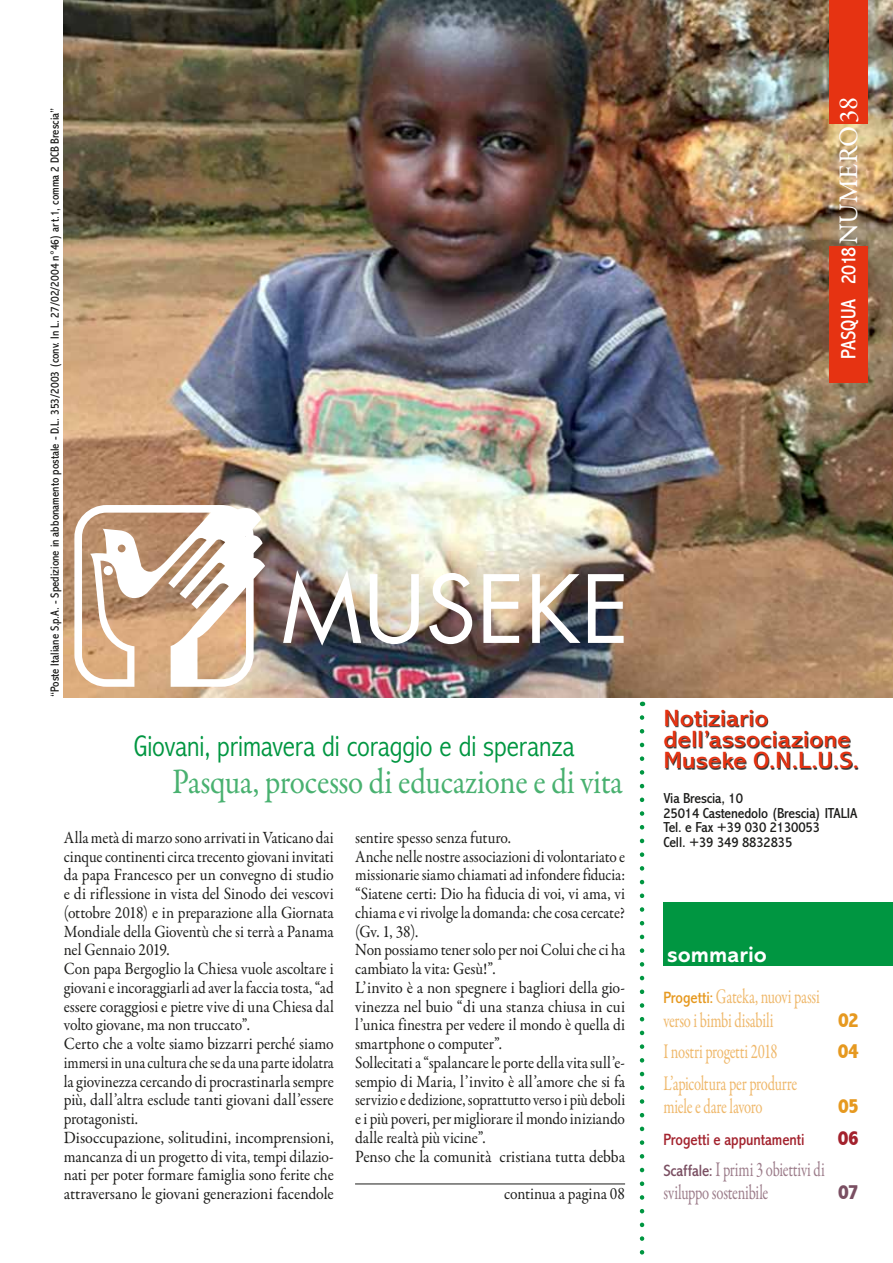
<style>
.page{position:relative;width:893px;height:1263px;background:#fff}
.page>*{position:absolute;margin:0;border:0;box-sizing:border-box;transform-origin:0 0}
.t1{font:91.2px "Futura Std";color:#fff}
.t2{font:36px "Garamond Premr Pro";letter-spacing:-.01em;color:#49b170;scale:.87 1}
.t3{font:300 condensed 30px "Abadi MT Std";letter-spacing:-.005em;color:#009641}
.t4{font:27px "Garamond Premr Pro";letter-spacing:.005em;color:#fff}
.t5{font:condensed 23.7px/21px "Abadi MT Std";color:#e63312;scale:1.3 1}
.t6{font:700 22.5px "Abadi MT Std";color:#fff}
.t7{font:21px/23.1px "Garamond Premr Pro";letter-spacing:-.02em;color:#efb86b;scale:.7 1}
.t8{font:21px/23.1px "Garamond Premr Pro";letter-spacing:-.015em;color:#9c7c8a;scale:.7 1}
.t9{font:condensed 21px "Abadi MT Std";letter-spacing:-.02em;color:#fff}
.t10{font:800 condensed 21px "Abadi";color:#e69920}
.t11{font:800 condensed 21px "Abadi";color:#a3222d}
.t12{font:800 condensed 21px "Abadi";color:#7a4f62}
.t13{font:17.25px/18.8px "Garamond Premr Pro";letter-spacing:-.005em;color:#1d1d1b;scale:.89 1}
.t14{font:17.25px/18.8px "Garamond Premr Pro";letter-spacing:-.005em;color:#1d1d1b;scale:.9 1}
.t15{font:condensed 16.5px "Abadi MT Std";letter-spacing:-.005em;color:#a3222d}
.t16{font:condensed 14.7px/14.7px "Abadi MT Std";letter-spacing:-.01em;color:#1d1d1b;scale:1.05 1}
.t17{font:condensed 12px "Abadi MT Std";color:#1d1d1b}
.s1{font-family:"Abadi MT Std";font-stretch:condensed;font-size:16.5px;color:#e69920}
.s2{font-family:"Abadi MT Std";font-stretch:condensed;font-size:16.5px;color:#7a4f62}
</style>
<div class="page">
<img style="left:64px;top:0;width:829px;height:697px">
<svg style="left:74px;top:505px;width:191px;height:182px"></svg>
<div style="left:829px;top:247px;width:38px;height:136px;background:#e63312"></div>
<div style="left:829px;top:0;width:38px;height:123px;background:#e63312"></div>
<svg style="left:640px;top:717px;width:4px;height:538px"></svg>
<div style="left:665px;top:711px;width:193px;height:59px;background:#1d1d1b;opacity:.9"></div>
<div style="left:663px;top:902px;width:230px;height:64px;background:#009641"></div>
<hr style="left:355px;top:1184px;width:270px;height:1px;background:#1d1d1b">
<p class="t17" style="left:48px;top:697px;width:591px;rotate:-90deg">“Poste Italiane S.p.A. - Spedizione in abbonamento postale - D.L. 353/2003 (conv. In L. 27/02/2004 n°46) art.1, comma 2 DCB Brescia”</p>
<h1 class="t1" style="left:281px;top:551px;width:350px">MUSEKE</h1>
<h3 class="t3" style="left:134px;top:729px;width:442px">Giovani, primavera di coraggio e di speranza</h3>
<h2 class="t2" style="left:172px;top:760px;width:519px">Pasqua, processo di educazione e di vita</h2>
<p class="t13" style="left:64px;top:828px;width:305px">Alla metà di marzo sono arrivati in Vaticano dai cinque continenti circa trecento giovani invitati da papa Francesco per un convegno di studio e di riflessione in vista del Sinodo dei vescovi (ottobre 2018) e in preparazione alla Giornata Mondiale della Gioventù che si terrà a Panama nel Gennaio 2019.<br>Con papa Bergoglio la Chiesa vuole ascoltare i giovani e incoraggiarli ad aver la faccia tosta, “ad essere coraggiosi e pietre vive di una Chiesa dal volto giovane, ma non truccato”.<br>Certo che a volte siamo bizzarri perché siamo immersi in una cultura che se da una parte idolatra la giovinezza cercando di procrastinarla sempre più, dall’altra esclude tanti giovani dall’essere protagonisti.<br>Disoccupazione, solitudini, incomprensioni, mancanza di un progetto di vita, tempi dilazio&shy;nati per poter formare famiglia sono ferite che attraversano le giovani generazioni facendole</p>
<p class="t14" style="left:355px;top:828px;width:302px">sentire spesso senza futuro.<br>Anche nelle nostre associazioni di volontariato e missionarie siamo chiamati ad infondere fiducia: “Siatene certi: Dio ha fiducia di voi, vi ama, vi chiama e vi rivolge la domanda: che cosa cercate? (Gv. 1, 38).<br>Non possiamo tener solo per noi Colui che ci ha cambiato la vita: Gesù!”.<br>L’invito è a non spegnere i bagliori della gio&shy;vinezza nel buio “di una stanza chiusa in cui l’unica finestra per vedere il mondo è quella di smartphone o computer”.<br>Sollecitati a “spalancare le porte della vita sull’e&shy;sempio di Maria, l’invito è all’amore che si fa servizio e dedizione, soprattutto verso i più deboli e i più poveri, per migliorare il mondo iniziando dalle realtà più vicine”.<br>Penso che la comunità cristiana tutta debba</p>
<p class="t14" style="left:504px;top:1184px;width:136px">continua a pagina 08</p>
<h3 class="t4" style="left:832px;top:244px;width:149px;rotate:-90deg">NUMERO38</h3>
<p class="t9" style="left:837px;top:359px;width:114px;rotate:-90deg">PASQUA 2018</p>
<h3 class="t5" style="left:663px;top:708px;width:152px">Notiziario dell’associazione<br>Museke O.N.L.U.S.</h3>
<p class="t16" style="left:663px;top:791px;width:186px">Via Brescia, 10<br>25014 Castenedolo (Brescia) ITALIA<br>Tel. e Fax +39 030 2130053<br>Cell. +39 349 8832835</p>
<h3 class="t6" style="left:668px;top:941px;width:101px">sommario</h3>
<p class="t7" style="left:663px;top:986px;width:225px"><span class="s1">Progetti:</span> Gateka, nuovi passi verso i bimbi disabili</p>
<p class="t10" style="left:838px;top:1007px;width:22px">02</p>
<p class="t7" style="left:663px;top:1040px;width:165px">I nostri progetti 2018</p>
<p class="t10" style="left:838px;top:1039px;width:23px">04</p>
<p class="t7" style="left:663px;top:1072px;width:193px">L’apicoltura per produrre miele e dare lavoro</p>
<p class="t10" style="left:838px;top:1094px;width:22px">05</p>
<p class="t15" style="left:663px;top:1130px;width:143px">Progetti e appuntamenti</p>
<p class="t11" style="left:838px;top:1125px;width:23px">06</p>
<p class="t8" style="left:663px;top:1158px;width:232px"><span class="s2">Scaffale:</span> I primi 3 obiettivi di sviluppo sostenibile</p>
<p class="t12" style="left:838px;top:1180px;width:22px">07</p>
</div>
